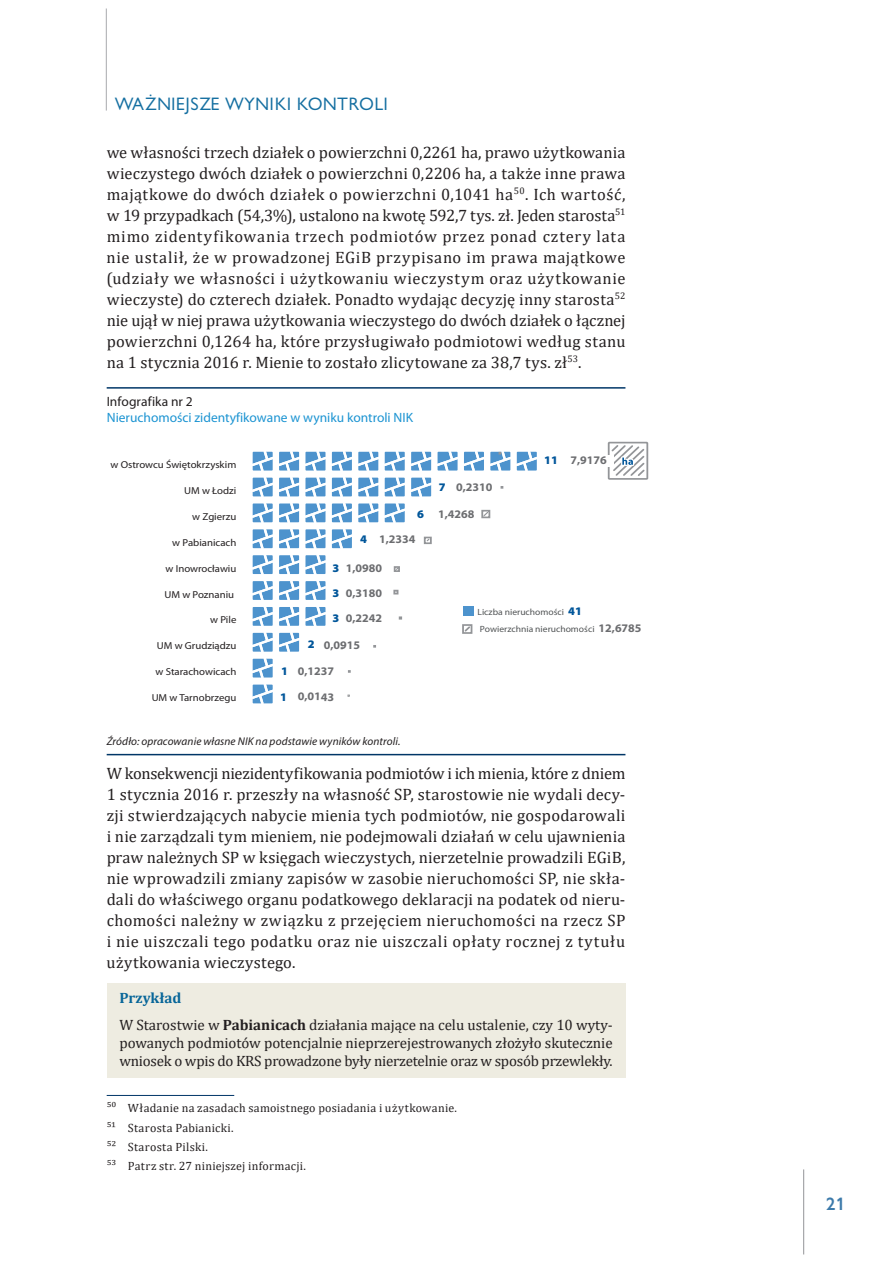
<style>
.page{position:relative;width:893px;height:1263px;background:#fff}
.page>*{position:absolute;margin:0;border:0;box-sizing:border-box;transform-origin:0 0}
.t1{font:16.5px/21px "Cambria";letter-spacing:.015em;color:#231f20;text-align:justify}
.t2{font:16.5px "Gilead TTEFN";letter-spacing:.05em;color:#156fa1}
.t3{font:700 16.5px "Gilead TTEFN";color:#3c7aaa}
.t4{font:15px/26.5px "Cambria";color:#231f20}
.t5{font:13.5px "Myriad Pro";color:#1c94d2}
.t6{font:13.5px "Myriad Pro";letter-spacing:.005em;color:#231f20}
.t7{font:12px/19.2px "Cambria";letter-spacing:.025em;color:#231f20}
.t8{font:700 11.7px/24.6px "Myriad Pro";color:#6c6d70;text-align:justify}
.t9{font:italic 11.25px "Myriad Pro";letter-spacing:.01em;color:#231f20}
.t10{font:10.2px "Myriad Pro";color:#231f20;scale:1.06 1}
.t11{font:9px/17.7px "Myriad Pro";color:#515455;scale:1.06 1}
.s1{font-weight:900;color:#01569a}
.s2{font-weight:900;font-size:11.7px;color:#01569a}
.s3{font-weight:700;font-size:11.7px;color:#6c6d70}
.s4{font-weight:700;color:#086699}
.s5{font-weight:700}
</style>
<div class="page">
<hr style="left:106px;top:9px;width:1px;height:102px;background:#a8a9ad">
<hr style="left:803px;top:1169px;width:1px;height:85px;background:#939598">
<hr style="left:107px;top:387px;width:518px;height:2px;background:#003667">
<hr style="left:107px;top:754px;width:518px;height:1px;background:#003667">
<div style="left:107px;top:983px;width:518px;height:32px;background:#eeece1"></div>
<div style="left:107px;top:1009px;width:518px;height:68px;background:#eeece1"></div>
<div style="left:608px;top:442px;width:40px;height:38px;border:2px solid #939598"></div>
<svg style="left:610px;top:443px;width:36px;height:35px"></svg>
<div style="left:589px;top:455px;width:24px;height:11px;background:#fff"></div>
<svg style="left:253px;top:452px;width:20px;height:18px"></svg>
<svg style="left:279px;top:452px;width:20px;height:18px"></svg>
<svg style="left:305px;top:452px;width:20px;height:18px"></svg>
<svg style="left:332px;top:452px;width:20px;height:18px"></svg>
<svg style="left:358px;top:452px;width:20px;height:18px"></svg>
<svg style="left:385px;top:452px;width:20px;height:18px"></svg>
<svg style="left:411px;top:452px;width:20px;height:18px"></svg>
<svg style="left:438px;top:452px;width:20px;height:18px"></svg>
<svg style="left:464px;top:452px;width:20px;height:18px"></svg>
<svg style="left:517px;top:452px;width:20px;height:18px"></svg>
<svg style="left:253px;top:478px;width:20px;height:18px"></svg>
<svg style="left:279px;top:478px;width:20px;height:18px"></svg>
<svg style="left:305px;top:478px;width:20px;height:18px"></svg>
<svg style="left:332px;top:478px;width:20px;height:18px"></svg>
<svg style="left:358px;top:478px;width:20px;height:18px"></svg>
<svg style="left:385px;top:478px;width:20px;height:18px"></svg>
<svg style="left:411px;top:478px;width:20px;height:18px"></svg>
<svg style="left:253px;top:503px;width:20px;height:19px"></svg>
<svg style="left:279px;top:503px;width:20px;height:19px"></svg>
<svg style="left:305px;top:503px;width:20px;height:19px"></svg>
<svg style="left:332px;top:503px;width:20px;height:19px"></svg>
<svg style="left:358px;top:503px;width:20px;height:19px"></svg>
<svg style="left:385px;top:503px;width:20px;height:19px"></svg>
<svg style="left:253px;top:529px;width:20px;height:19px"></svg>
<svg style="left:279px;top:529px;width:20px;height:19px"></svg>
<svg style="left:305px;top:529px;width:20px;height:19px"></svg>
<svg style="left:332px;top:529px;width:20px;height:19px"></svg>
<svg style="left:253px;top:555px;width:20px;height:19px"></svg>
<svg style="left:279px;top:555px;width:20px;height:19px"></svg>
<svg style="left:305px;top:555px;width:20px;height:19px"></svg>
<svg style="left:253px;top:581px;width:20px;height:19px"></svg>
<svg style="left:279px;top:581px;width:20px;height:19px"></svg>
<svg style="left:305px;top:581px;width:20px;height:19px"></svg>
<svg style="left:253px;top:607px;width:20px;height:19px"></svg>
<svg style="left:279px;top:607px;width:20px;height:19px"></svg>
<svg style="left:305px;top:607px;width:20px;height:19px"></svg>
<svg style="left:253px;top:633px;width:20px;height:19px"></svg>
<svg style="left:279px;top:633px;width:20px;height:19px"></svg>
<svg style="left:253px;top:685px;width:20px;height:18px"></svg>
<svg style="left:253px;top:659px;width:20px;height:18px"></svg>
<svg style="left:490px;top:452px;width:20px;height:18px"></svg>
<div style="left:481px;top:510px;width:9px;height:8px;border:2px solid #939598"></div>
<div style="left:424px;top:537px;width:8px;height:7px;border:2px solid #939598"></div>
<svg style="left:399px;top:616px;width:3px;height:4px"></svg>
<div style="left:463px;top:606px;width:10px;height:10px;background:#4d93cd"></div>
<svg style="left:482px;top:511px;width:7px;height:6px"></svg>
<svg style="left:426px;top:538px;width:5px;height:4px"></svg>
<svg style="left:394px;top:566px;width:6px;height:6px"></svg>
<div style="left:462px;top:624px;width:10px;height:10px;border:2px solid #939598"></div>
<svg style="left:463px;top:625px;width:9px;height:8px"></svg>
<svg style="left:393px;top:590px;width:5px;height:4px"></svg>
<hr style="left:107px;top:1095px;width:127px;height:1px;background:#003667">
<p class="t2" style="left:115px;top:93px;width:275px">WAŻNIEJSZE WYNIKI KONTROLI</p>
<p class="t1" style="left:107px;top:142px;width:520px">we własności trzech działek o powierzchni 0,2261 ha, prawo użytkowania wieczystego dwóch działek o powierzchni 0,2206 ha, a także inne prawa majątkowe do dwóch działek o powierzchni 0,1041 ha<sup>50</sup>. Ich wartość, w 19 przypadkach (54,3%), ustalono na kwotę 592,7 tys. zł. Jeden starosta<sup>51 </sup>mimo zidentyfikowania trzech podmiotów przez ponad cztery lata nie ustalił, że w prowadzonej EGiB przypisano im prawa majątkowe (udziały we własności i użytkowaniu wieczystym oraz użytkowanie wieczyste) do czterech działek. Ponadto wydając decyzję inny starosta<sup>52 </sup>nie ujął w niej prawa użytkowania wieczystego do dwóch działek o łącznej powierzchni 0,1264 ha, które przysługiwało podmiotowi według stanu na 1 stycznia 2016 r. Mienie to zostało zlicytowane za 38,7 tys. zł<sup>53</sup>.</p>
<p class="t6" style="left:107px;top:393px;width:88px">Infografika nr 2</p>
<p class="t5" style="left:107px;top:409px;width:308px">Nieruchomości zidentyfikowane w wyniku kontroli NIK</p>
<p class="t10" style="left:110px;top:458px;width:120px">w Ostrowcu Świętokrzyskim</p>
<p class="t10" style="left:184px;top:484px;width:51px">UM w Łodzi</p>
<p class="t10" style="left:192px;top:510px;width:43px">w Zgierzu</p>
<p class="t10" style="left:172px;top:536px;width:62px">w Pabianicach</p>
<p class="t10" style="left:165px;top:562px;width:68px">w Inowrocławiu</p>
<p class="t10" style="left:164px;top:588px;width:67px">UM w Poznaniu</p>
<p class="t10" style="left:210px;top:614px;width:26px">w Pile</p>
<p class="t10" style="left:157px;top:640px;width:77px">UM w Grudziądzu</p>
<p class="t10" style="left:155px;top:665px;width:78px">w Starachowicach</p>
<p class="t10" style="left:152px;top:691px;width:81px">UM w Tarnobrzegu</p>
<p class="t8" style="left:544px;top:447px;width:64px"><span class="s1">11</span> 7,9176</p>
<p class="t8" style="left:439px;top:475px;width:55px"><span class="s1">7</span> 0,2310</p>
<p class="t8" style="left:417px;top:502px;width:59px"><span class="s1">6</span> 1,4268</p>
<p class="t8" style="left:360px;top:526px;width:57px"><span class="s1">4</span> 1,2334</p>
<p class="t8" style="left:332px;top:556px;width:51px"><span class="s1">3</span> 1,0980<br><span class="s1">3</span> 0,3180<br><span class="s1">3</span> 0,2242</p>
<p class="t8" style="left:308px;top:632px;width:54px"><span class="s1">2</span> 0,0915</p>
<p class="t8" style="left:280px;top:658px;width:55px;line-height:25.2px"><span class="s1">1</span> 0,1237<br><span class="s1">1</span></p>
<p class="t11" style="left:478px;top:603px;width:156px">Liczba nieruchomości <span class="s2">41<br></span>Powierzchnia nieruchomości <span class="s3">12,6785</span></p>
<p class="t8" style="left:298px;top:683px;width:38px;rotate:1deg">0,0143</p>
<p class="t9" style="left:107px;top:735px;width:295px">Źródło: opracowanie własne NIK na podstawie wyników kontroli.</p>
<p class="t1" style="left:107px;top:763px;width:520px">W konsekwencji niezidentyfikowania podmiotów i ich mienia, które z dniem 1 stycznia 2016 r. przeszły na własność SP, starostowie nie wydali decy&shy;zji stwierdzających nabycie mienia tych podmiotów, nie gospodarowali i nie zarządzali tym mieniem, nie podejmowali działań w celu ujawnienia praw należnych SP w księgach wieczystych, nierzetelnie prowadzili EGiB, nie wprowadzili zmiany zapisów w zasobie nieruchomości SP, nie skła&shy;dali do właściwego organu podatkowego deklaracji na podatek od nieru&shy;chomości należny w związku z przejęciem nieruchomości na rzecz SP i nie uiszczali tego podatku oraz nie uiszczali opłaty rocznej z tytułu użytkowania wieczystego.</p>
<p class="t4" style="left:119px;top:985px;width:495px"><span class="s4">Przykład<br></span>W Starostwie w <span class="s5">Pabianicach</span> działania mające na celu ustalenie, czy 10 wyty-</p>
<p class="t4" style="left:119px;top:1033px;width:495px;line-height:18px">powanych podmiotów potencjalnie nieprzerejestrowanych złożyło skutecznie wniosek o wpis do KRS prowadzone były nierzetelnie oraz w sposób przewlekły.</p>
<p class="t7" style="left:107px;top:1099px;width:352px">50 Władanie na zasadach samoistnego posiadania i użytkowanie.<br>51 Starosta Pabianicki.<br>52 Starosta Pilski.<br>53 Patrz str. 27 niniejszej informacji.</p>
<p class="t3" style="left:826px;top:1193px;width:20px">21</p>
</div>
